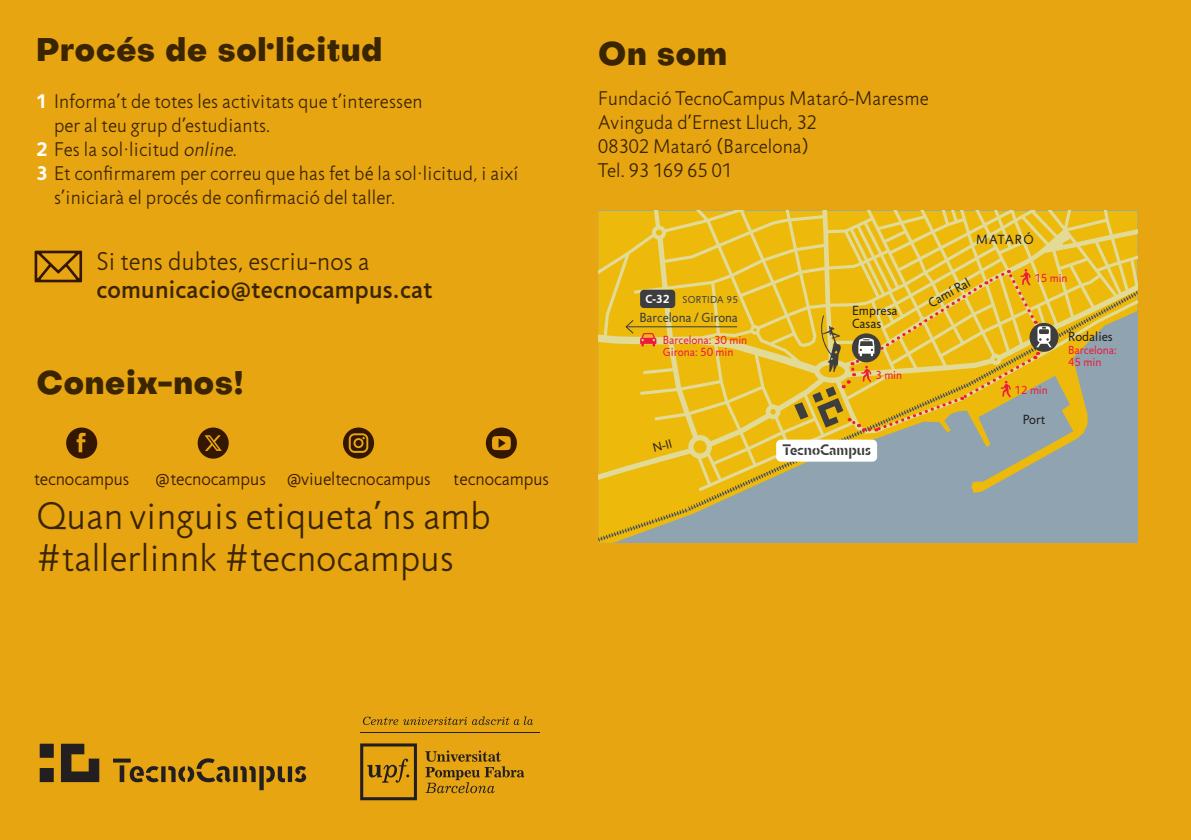
<style>
.page{position:relative;width:1191px;height:840px;background:#fff}
.page>*{position:absolute;margin:0;border:0;box-sizing:border-box;transform-origin:0 0}
.t1{font:300 39px/42.8px "Jigsaw";letter-spacing:.01em;color:#3b2400}
.t2{font:800 32px "Subjectivity";letter-spacing:.005em;color:#3b2400}
.t3{font:500 26px "Jigsaw";letter-spacing:.01em;color:#3b2400}
.t4{font:300 26px "Jigsaw";letter-spacing:.01em;color:#3b2400}
.t5{font:300 20px/24px "Jigsaw";letter-spacing:.01em;color:#3b2400}
.t6{font:300 18.6px "Jigsaw";color:#3b2400}
.t7{font:700 15.4px "Jigsaw Stencil";color:#3e3e3f}
.t8{font:13.4px/13.4px "Jigsaw";color:#231f20}
.t9{font:13.4px "Jigsaw";color:#3e3e3f}
.t10{font:12.4px "Jigsaw";color:#231f20}
.t11{font:11.8px/11.8px "Jigsaw";color:#ed1a3a}
.t12{font:700 11.8px "Jigsaw";color:#fff}
.t13{font:10.2px "Jigsaw";letter-spacing:.03em;color:#3e3e3f}
.s1{font-weight:700;color:#fff}
.s2{font-style:italic}
</style>
<div class="page">
<div style="left:0;top:0;width:1191px;height:839px;background:#e7a512"></div>
<svg style="left:113px;top:758px;width:193px;height:31px"></svg>
<svg style="left:40px;top:743px;width:59px;height:38px"></svg>
<svg style="left:35px;top:250px;width:47px;height:32px"></svg>
<svg style="left:598px;top:211px;width:539px;height:58px;background:#e9c12d"></svg>
<svg style="left:598px;top:269px;width:539px;height:272px;background:#c7b358"></svg>
<svg style="left:363px;top:716px;width:170px;height:8px"></svg>
<hr style="left:360px;top:731px;width:180px;height:1px;background:#231f20">
<svg style="left:360px;top:743px;width:164px;height:56px"></svg>
<svg style="left:343px;top:427px;width:31px;height:31px"></svg>
<svg style="left:66px;top:427px;width:31px;height:31px"></svg>
<svg style="left:486px;top:427px;width:31px;height:31px"></svg>
<svg style="left:198px;top:427px;width:31px;height:31px"></svg>
<h2 class="t2" style="left:36px;top:25px;width:348px">Procés de sol.licitud</h2>
<p class="t5" style="left:36px;top:89px;width:388px"><span class="s1">1</span> Informa’t de totes les activitats que t’interessen</p>
<p class="t5" style="left:54px;top:113px;width:218px">per al teu grup d’estudiants.</p>
<p class="t5" style="left:36px;top:137px;width:202px"><span class="s1">2</span> Fes la sol·licitud <span class="s2">online</span>.</p>
<p class="t5" style="left:36px;top:161px;width:484px"><span class="s1">3</span> Et confirmarem per correu que has fet bé la sol·licitud, i així</p>
<p class="t5" style="left:54px;top:185px;width:342px">s’iniciarà el procés de confirmació del taller.</p>
<h3 class="t4" style="left:96px;top:247px;width:275px">Si tens dubtes, escriu-nos a</h3>
<h3 class="t3" style="left:96px;top:274px;width:337px">comunicacio@tecnocampus.cat</h3>
<h2 class="t2" style="left:36px;top:358px;width:209px">Coneix-nos!</h2>
<p class="t6" style="left:34px;top:468px;width:97px">tecnocampus</p>
<p class="t6" style="left:156px;top:468px;width:395px">@tecnocampus @viueltecnocampus tecnocampus</p>
<h1 class="t1" style="left:36px;top:495px;width:455px">Quan vinguis etiqueta’ns amb #tallerlinnk #tecnocampus</h1>
<h2 class="t2" style="left:598px;top:29px;width:131px">On som</h2>
<p class="t5" style="left:598px;top:87px;width:332px">Fundació TecnoCampus Mataró-Maresme<br>Avinguda d’Ernest Lluch, 32<br>08302 Mataró (Barcelona)<br>Tel. 93 169 65 01</p>
<p class="t8" style="left:976px;top:232px;width:59px">MATARÓ</p>
<p class="t12" style="left:645px;top:291px;width:26px">C-32</p>
<p class="t13" style="left:682px;top:293px;width:57px">SORTIDA 95</p>
<p class="t9" style="left:639px;top:310px;width:100px">Barcelona / Girona</p>
<p class="t11" style="left:663px;top:334px;width:86px">Barcelona: 30 min<br>Girona: 50 min</p>
<p class="t8" style="left:852px;top:304px;width:47px">Empresa<br>Casas</p>
<p class="t11" style="left:875px;top:369px;width:28px">3 min</p>
<p class="t10" style="left:651px;top:441px;width:21px;rotate:-15deg">N-II</p>
<p class="t7" style="left:783px;top:440px;width:89px">TecnoCampus</p>
<p class="t8" style="left:926px;top:298px;width:47px;rotate:-29deg">Camí Ral</p>
<p class="t11" style="left:1034px;top:272px;width:34px">15 min</p>
<p class="t8" style="left:1068px;top:330px;width:46px">Rodalies</p>
<p class="t11" style="left:1015px;top:384px;width:34px">12 min</p>
<p class="t8" style="left:1022px;top:413px;width:24px">Port</p>
<p class="t11" style="left:1068px;top:344px;width:50px">Barcelona:<br>45 min</p>
</div>
